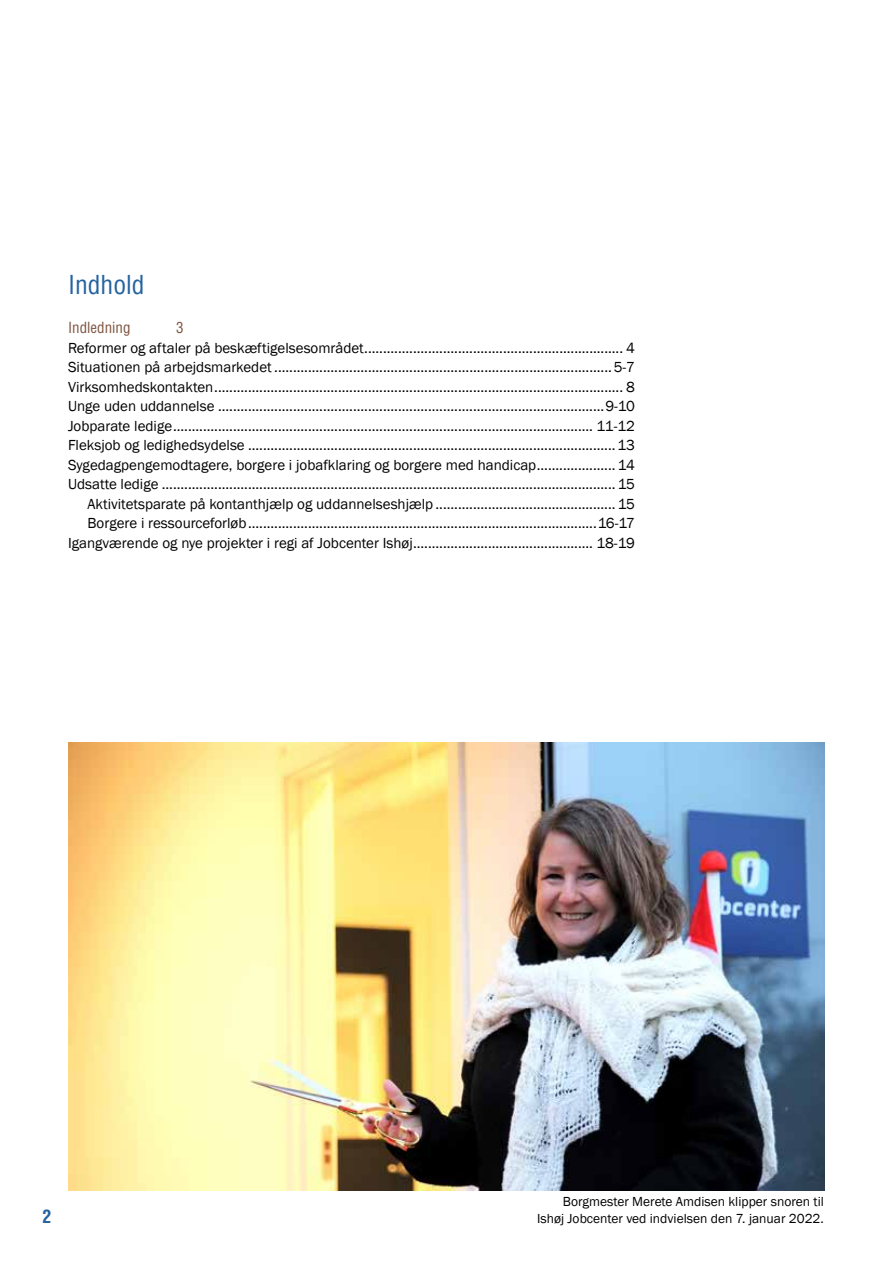
<style>
.page{position:relative;width:893px;height:1263px;background:#fff}
.page>*{position:absolute;margin:0;border:0;box-sizing:border-box;transform-origin:0 0}
.t1{font:condensed 25.5px "Helvetica";color:#24639f}
.t2{font:700 condensed 18px "Helvetica";color:#24639f}
.t3{font:15px/19.5px "Franklin Gothic";color:#000;text-align:right}
.t4{font:condensed 15px "Helvetica";color:#7f5641}
.t5{font:13.5px/16.5px "Franklin Gothic";color:#000;text-align:right}
</style>
<div class="page">
<img style="left:68px;top:742px;width:757px;height:449px">
<h1 class="t1" style="left:68px;top:269px;width:78px">Indhold</h1>
<p class="t4" style="left:68px;top:318px;width:64px">Indledning</p>
<p class="t4" style="left:176px;top:318px;width:9px">3</p>
<p class="t3" style="left:68px;top:338px;width:569px">Reformer og aftaler på beskæftigelsesområdet..................................................................... 4<br>Situationen på arbejdsmarkedet ..........................................................................................5-7<br>Virksomhedskontakten............................................................................................................. 8<br>Unge uden uddannelse .......................................................................................................9-10<br>Jobparate ledige................................................................................................................ 11-12<br>Fleksjob og ledighedsydelse ..................................................................................................13<br>Sygedagpengemodtagere, borgere i jobafklaring og borgere med handicap..................... 14<br>Udsatte ledige .........................................................................................................................15<br>Aktivitetsparate på kontanthjælp og uddannelseshjælp ................................................15<br>Borgere i ressourceforløb.............................................................................................16-17<br>Igangværende og nye projekter i regi af Jobcenter Ishøj................................................ 18-19</p>
<p class="t2" style="left:43px;top:1205px;width:10px">2</p>
<p class="t5" style="left:537px;top:1193px;width:288px">Borgmester Merete Amdisen klipper snoren til<br>Ishøj Jobcenter ved indvielsen den 7. januar 2022.</p>
</div>
